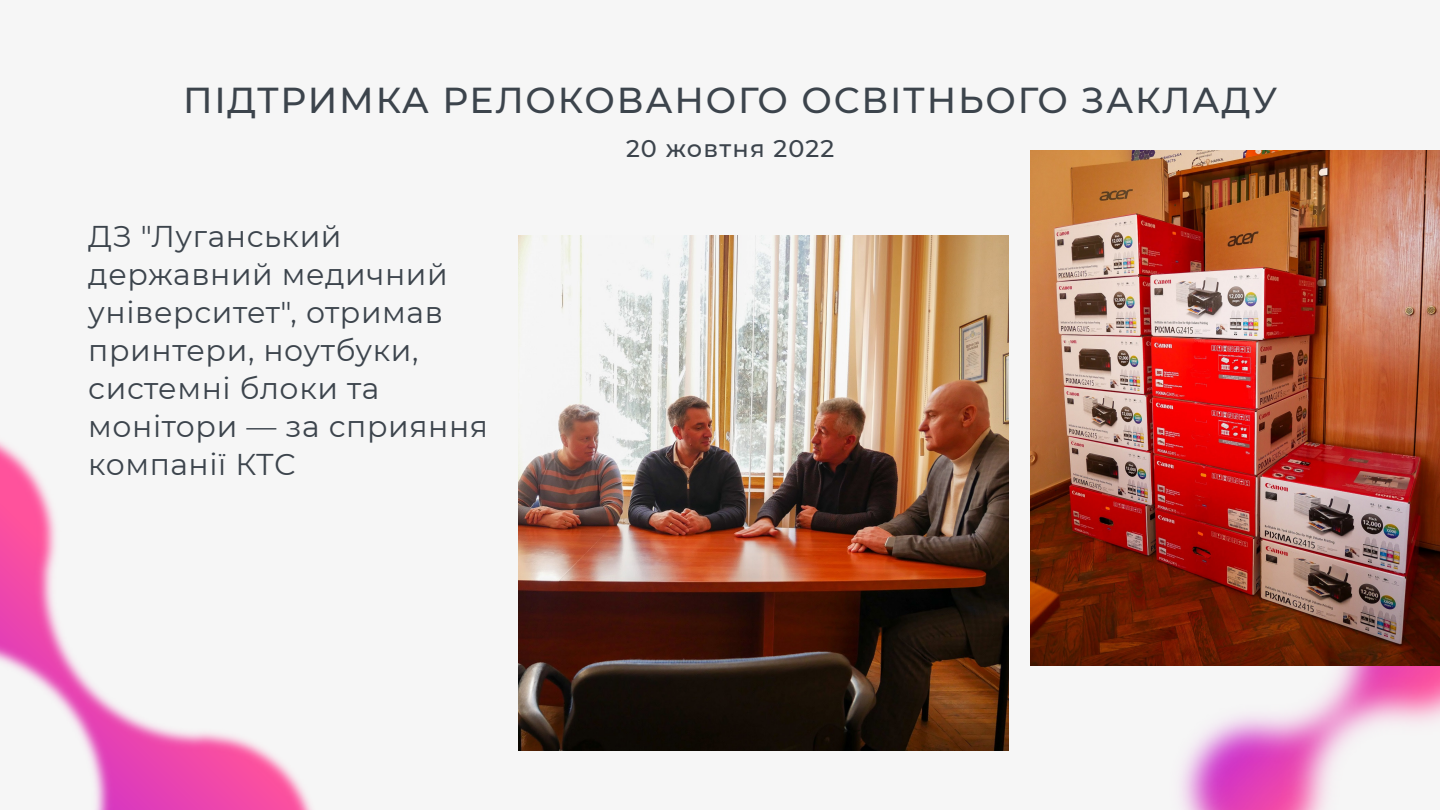
<style>
.page{position:relative;width:1440px;height:810px;background:#f6f6f6}
.page>*{position:absolute;margin:0;border:0;box-sizing:border-box;transform-origin:0 0}
.t1{font:500 36px "Montserrat";letter-spacing:.05em;color:#3c444c}
.t2{font:30px/38px "Montserrat";letter-spacing:.02em;color:#3c444c}
.t3{font:500 24px "Montserrat";letter-spacing:.05em;color:#3c444c}
</style>
<div class="page">
<img style="left:0;top:441px;width:312px;height:369px">
<img style="left:1180px;top:666px;width:260px;height:144px">
<img style="left:518px;top:235px;width:490px;height:515px">
<img style="left:1030px;top:151px;width:410px;height:515px">
<p class="t1" style="left:183px;top:76px;width:1096px">ПІДТРИМКА РЕЛОКОВАНОГО ОСВІТНЬОГО ЗАКЛАДУ</p>
<p class="t3" style="left:626px;top:132px;width:210px">20 жовтня 2022</p>
<p class="t2" style="left:88px;top:217px;width:401px">ДЗ "Луганський державний медичний університет", отримав принтери, ноутбуки, системні блоки та монітори — за сприяння компанії КТС</p>
</div>
